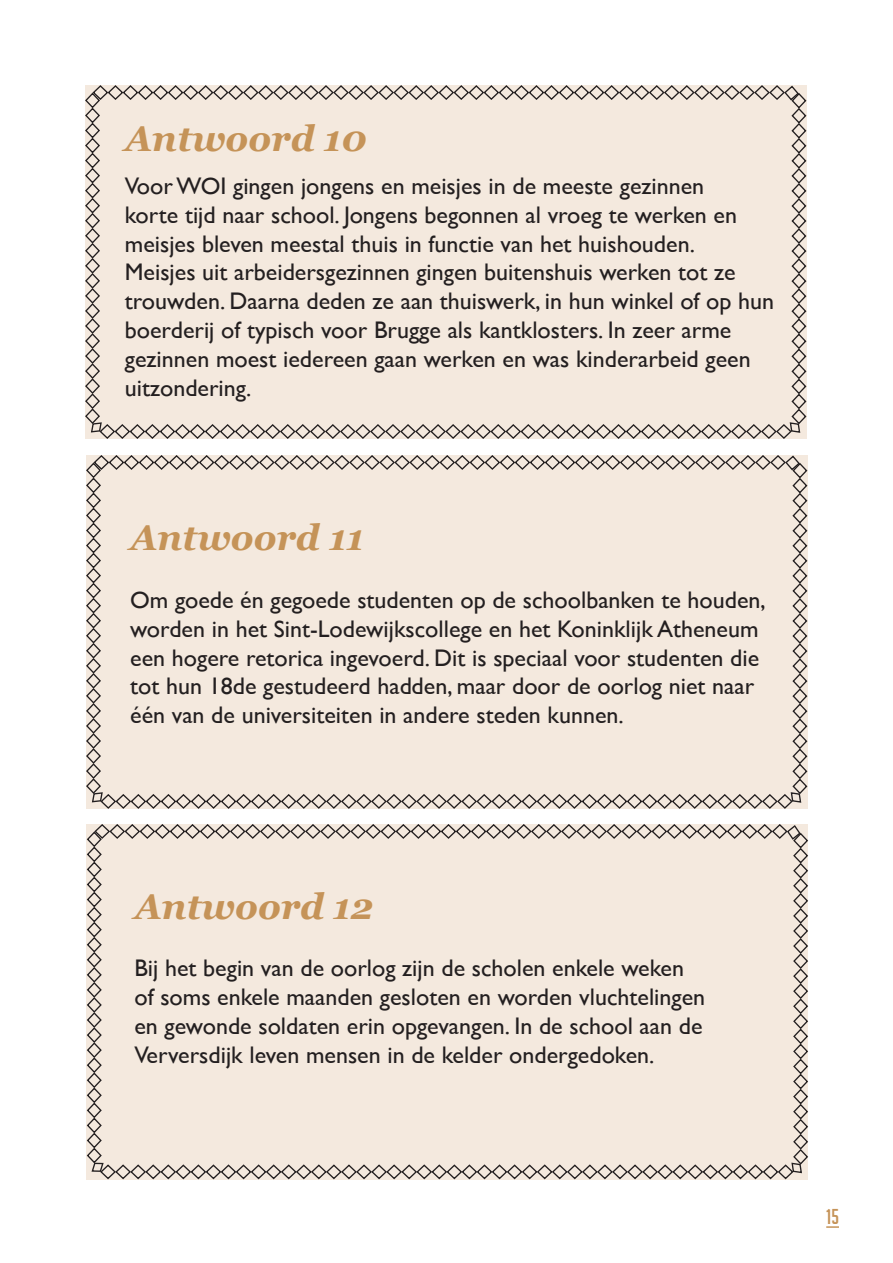
<style>
.page{position:relative;width:893px;height:1263px;background:#fff}
.page>*{position:absolute;margin:0;border:0;box-sizing:border-box;transform-origin:0 0}
.tussentitel{font:italic 700 36px "Georgia";color:#c59358}
.tekst{font:24px/28.8px "Gill Sans";color:#231f20}
.t1{font:21px "Big Noodle Titling";color:#c59358}
</style>
<div class="page">
<svg style="left:826px;top:1226px;width:13px;height:2px"></svg>
<div style="left:85px;top:85px;width:722px;height:354px;background:#f4e9de"></div>
<div style="left:86px;top:455px;width:722px;height:354px;background:#f4e9de"></div>
<div style="left:86px;top:824px;width:722px;height:356px;background:#f4e9de"></div>
<p class="tussentitel" style="left:125px;top:111px;width:243px">Antwoord 10</p>
<p class="tekst" style="left:125px;top:171px;width:581px">Voor WOI gingen jongens en meisjes in de meeste gezinnen</p>
<p class="tekst" style="left:125px;top:200px;width:614px">korte tijd naar school. Jongens begonnen al vroeg te werken en</p>
<p class="tekst" style="left:125px;top:229px;width:571px">meisjes bleven meestal thuis in functie van het huishouden.</p>
<p class="tekst" style="left:125px;top:258px;width:612px">Meisjes uit arbeidersgezinnen gingen buitenshuis werken tot ze</p>
<p class="tekst" style="left:125px;top:286px;width:651px">trouwden. Daarna deden ze aan thuiswerk, in hun winkel of op hun boerderij of typisch voor Brugge als kantklosters. In zeer arme</p>
<p class="tekst" style="left:125px;top:344px;width:627px">gezinnen moest iedereen gaan werken en was kinderarbeid geen</p>
<p class="tekst" style="left:125px;top:373px;width:128px">uitzondering.</p>
<p class="tussentitel" style="left:130px;top:511px;width:236px">Antwoord 11</p>
<p class="tekst" style="left:130px;top:585px;width:637px">Om goede én gegoede studenten op de schoolbanken te houden,</p>
<p class="tekst" style="left:130px;top:614px;width:630px">worden in het Sint-Lodewijkscollege en het Koninklijk Atheneum</p>
<p class="tekst" style="left:130px;top:643px;width:630px">een hogere retorica ingevoerd. Dit is speciaal voor studenten die</p>
<p class="tekst" style="left:130px;top:672px;width:626px">tot hun 18de gestudeerd hadden, maar door de oorlog niet naar</p>
<p class="tekst" style="left:130px;top:700px;width:495px">één van de universiteiten in andere steden kunnen.</p>
<p class="tussentitel" style="left:134px;top:879px;width:240px">Antwoord 12</p>
<p class="tekst" style="left:134px;top:953px;width:551px">Bij het begin van de oorlog zijn de scholen enkele weken</p>
<p class="tekst" style="left:134px;top:982px;width:572px">of soms enkele maanden gesloten en worden vluchtelingen</p>
<p class="tekst" style="left:134px;top:1011px;width:570px">en gewonde soldaten erin opgevangen. In de school aan de</p>
<p class="tekst" style="left:134px;top:1040px;width:521px">Verversdijk leven mensen in de kelder ondergedoken.</p>
<p class="t1" style="left:826px;top:1205px;width:14px">15</p>
</div>
